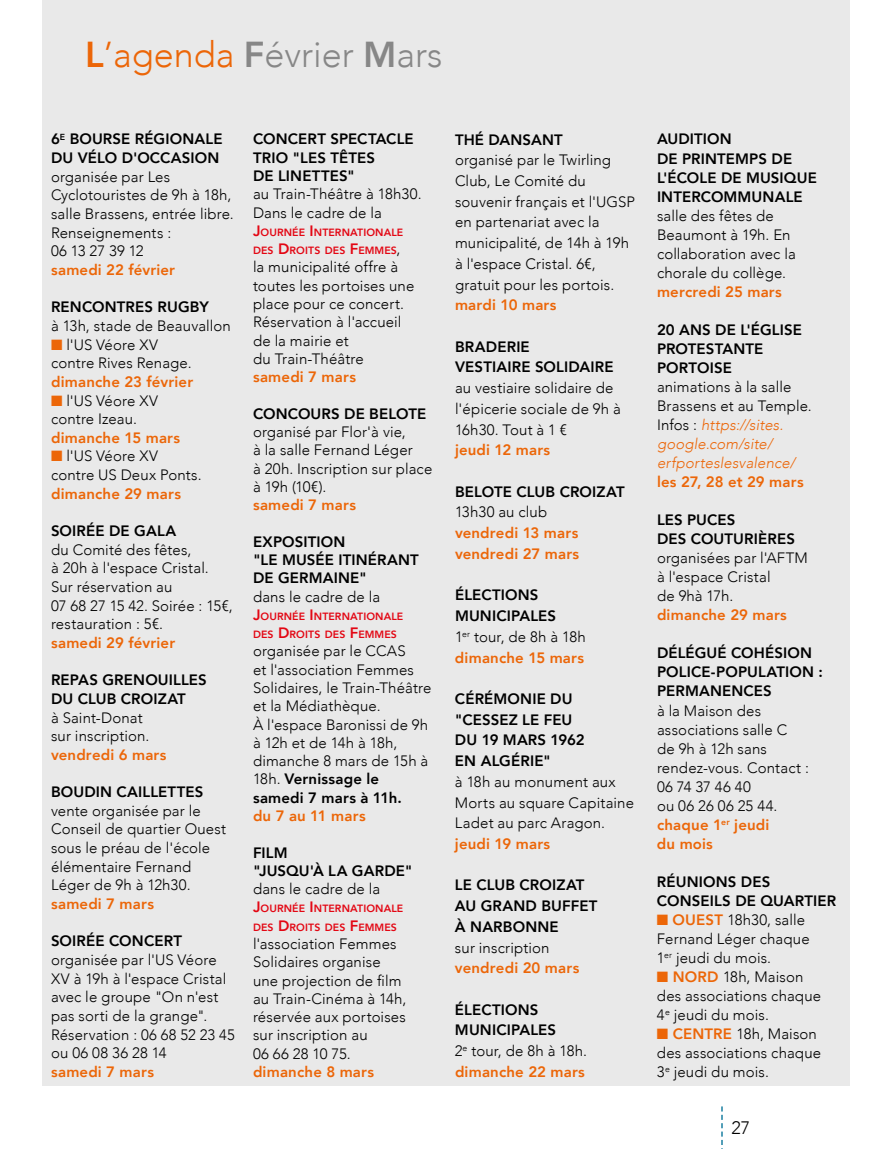
<style>
.page{position:relative;width:893px;height:1149px;background:#fff}
.page>*{position:absolute;margin:0;border:0;box-sizing:border-box;transform-origin:0 0}
.t1{font:300 36px "Avenir";color:#878787}
.t2{font:300 18px "Avenir";color:#000}
.t3{font:300 15px/18.3px "Avenir";letter-spacing:.01em;color:#000}
.t4{font:800 15px/20.7px "Avenir";letter-spacing:.01em;color:#000}
.t5{font:800 15px/20.7px "Avenir";letter-spacing:.015em;color:#ec6608}
.t6{font:italic 300 15px/19px "Avenir";letter-spacing:.01em;color:#ec6608}
.t7{font:800 10.5px/18.3px "Avenir";letter-spacing:.01em;color:#e30613}
.s1{font-weight:800;color:#ec6608}
.s2{color:#ec6608}
.s3{font-weight:800}
.s4{font-size:15px}
.s5{font-weight:300;font-size:15px;color:#000}
.s6{font-weight:300}
.s7{font-style:normal;color:#000}
</style>
<div class="page">
<svg style="left:721px;top:1106px;width:2px;height:39px"></svg>
<div style="left:43px;top:0;width:807px;height:1085px;background:#e9e9e9"></div>
<h1 class="t1" style="left:85px;top:33px;width:359px"><span class="s1">L</span><span class="s2">’agenda</span> <span class="s3">F</span>évrier <span class="s3">M</span>ars</h1>
<p class="t4" style="left:51px;top:130px;width:173px;line-height:18.6px">6<sup>E</sup> BOURSE RÉGIONALE<br>DU VÉLO D'OCCASION</p>
<p class="t3" style="left:51px;top:167px;width:184px">organisée par Les<br>Cyclotouristes de 9h à 18h, salle Brassens, entrée libre.<br>Renseignements :<br>06 13 27 39 12</p>
<p class="t5" style="left:51px;top:259px;width:126px">samedi 22 février</p>
<p class="t4" style="left:51px;top:297px;width:159px">RENCONTRES RUGBY</p>
<p class="t3" style="left:51px;top:316px;width:181px">à 13h, stade de Beauvallon</p>
<p class="t3" style="left:51px;top:335px;width:142px"><span class="s2">■</span> l'US Véore XV contre Rives Renage.</p>
<p class="t5" style="left:51px;top:371px;width:144px">dimanche 23 février</p>
<p class="t3" style="left:51px;top:391px;width:109px"><span class="s2">■</span> l'US Véore XV contre Izeau.</p>
<p class="t5" style="left:51px;top:427px;width:131px">dimanche 15 mars</p>
<p class="t3" style="left:51px;top:447px;width:152px"><span class="s2">■</span> l'US Véore XV contre US Deux Ponts.</p>
<p class="t5" style="left:51px;top:483px;width:131px">dimanche 29 mars</p>
<p class="t4" style="left:51px;top:520px;width:127px">SOIRÉE DE GALA</p>
<p class="t3" style="left:51px;top:540px;width:183px">du Comité des fêtes,<br>à 20h à l'espace Cristal.<br>Sur réservation au<br>07 68 27 15 42. Soirée : 15€, restauration : 5€.</p>
<p class="t5" style="left:51px;top:632px;width:126px">samedi 29 février</p>
<p class="t4" style="left:51px;top:670px;width:157px;line-height:18.6px">REPAS GRENOUILLES<br>DU CLUB CROIZAT</p>
<p class="t3" style="left:51px;top:707px;width:100px">à Saint-Donat sur inscription.</p>
<p class="t5" style="left:51px;top:744px;width:117px">vendredi 6 mars</p>
<p class="t4" style="left:51px;top:781px;width:154px">BOUDIN CAILLETTES</p>
<p class="t3" style="left:51px;top:801px;width:177px">vente organisée par le<br>Conseil de quartier Ouest sous le préau de l'école élémentaire Fernand<br>Léger de 9h à 12h30.</p>
<p class="t5" style="left:51px;top:893px;width:105px">samedi 7 mars</p>
<p class="t4" style="left:51px;top:930px;width:133px">SOIRÉE CONCERT</p>
<p class="t3" style="left:51px;top:950px;width:185px">organisée par l'US Véore<br>XV à 19h à l'espace Cristal avec le groupe "On n'est pas sorti de la grange".<br>Réservation : 06 68 52 23 45 ou 06 08 36 28 14</p>
<p class="t5" style="left:51px;top:1061px;width:105px">samedi 7 mars</p>
<p class="t4" style="left:253px;top:130px;width:162px;line-height:18.3px">CONCERT SPECTACLE<br>TRIO "LES TÊTES<br>DE LINETTES"</p>
<p class="t3" style="left:253px;top:185px;width:170px">au Train-Théâtre à 18h30.<br>Dans le cadre de la</p>
<p class="t7" style="left:253px;top:223px;width:152px"><span class="s4">J</span>OURNÉE <span class="s4">I</span> NTERNATIONALE<br>DES <span class="s4">D</span>ROITS DES <span class="s4">F</span>EMMES<span class="s5">,</span></p>
<p class="t3" style="left:253px;top:258px;width:163px">la municipalité offre à toutes les portoises une place pour ce concert.<br>Réservation à l'accueil de la mairie et<br>du Train-Théâtre</p>
<p class="t5" style="left:253px;top:366px;width:105px">samedi 7 mars</p>
<p class="t4" style="left:253px;top:403px;width:175px">CONCOURS DE BELOTE</p>
<p class="t3" style="left:253px;top:422px;width:181px">organisé par Flor'à vie,<br>à la salle Fernand Léger<br>à 20h. Inscription sur place à 19h (10€).</p>
<p class="t5" style="left:253px;top:494px;width:105px">samedi 7 mars</p>
<p class="t4" style="left:253px;top:532px;width:167px;line-height:18.3px">EXPOSITION<br>"LE MUSÉE ITINÉRANT<br>DE GERMAINE"</p>
<p class="t3" style="left:253px;top:587px;width:129px">dans le cadre de la</p>
<p class="t7" style="left:253px;top:607px;width:152px"><span class="s4">J</span>OURNÉE <span class="s4">I</span> NTERNATIONALE<br>DES <span class="s4">D</span>ROITS DES <span class="s4">F</span>EMMES</p>
<p class="t3" style="left:253px;top:642px;width:180px">organisée par le CCAS<br>et l'association Femmes<br>Solidaires, le Train-Théâtre et la Médiathèque.<br>À l'espace Baronissi de 9h à 12h et de 14h à 18h, dimanche 8 mars de 15h à<br>18h. <span class="s3">Vernissage le samedi 7 mars à 11h.</span></p>
<p class="t5" style="left:253px;top:805px;width:114px">du 7 au 11 mars</p>
<p class="t4" style="left:253px;top:843px;width:161px;line-height:18.3px">FILM<br>"JUSQU'À LA GARDE"</p>
<p class="t3" style="left:253px;top:879px;width:129px">dans le cadre de la</p>
<p class="t7" style="left:253px;top:899px;width:152px"><span class="s4">J</span>OURNÉE <span class="s4">I</span> NTERNATIONALE<br>DES <span class="s4">D</span>ROITS DES <span class="s4">F</span>EMMES</p>
<p class="t3" style="left:253px;top:934px;width:155px">l'association Femmes<br>Solidaires organise une projection de film au Train-Cinéma à 14h, réservée aux portoises sur inscription au<br>06 66 28 10 75.</p>
<p class="t5" style="left:253px;top:1061px;width:123px">dimanche 8 mars</p>
<p class="t4" style="left:455px;top:129px;width:109px">THÉ DANSANT</p>
<p class="t3" style="left:455px;top:150px;width:181px;line-height:20.7px">organisé par le Twirling<br>Club, Le Comité du souvenir français et l'UGSP en partenariat avec la municipalité, de 14h à 19h à l'espace Cristal. 6€, gratuit pour les portois.</p>
<p class="t5" style="left:455px;top:294px;width:103px">mardi 10 mars</p>
<p class="t4" style="left:455px;top:336px;width:160px">BRADERIE<br>VESTIAIRE SOLIDAIRE</p>
<p class="t3" style="left:455px;top:377px;width:167px;line-height:20.7px">au vestiaire solidaire de l'épicerie sociale de 9h à<br>16h30. Tout à 1 €</p>
<p class="t5" style="left:455px;top:439px;width:97px">jeudi 12 mars</p>
<p class="t4" style="left:455px;top:481px;width:171px">BELOTE CLUB CROIZAT</p>
<p class="t3" style="left:455px;top:503px;width:94px">13h30 au club</p>
<p class="t5" style="left:455px;top:522px;width:126px">vendredi 13 mars vendredi 27 mars</p>
<p class="t4" style="left:455px;top:584px;width:132px">ÉLECTIONS<br>MUNICIPALES<br><span class="s6">1</span><sup>er</sup> <span class="s6">tour, de 8h à 18h </span><span class="s2">dimanche 15 mars</span></p>
<p class="t4" style="left:455px;top:688px;width:131px">CÉRÉMONIE DU "CESSEZ LE FEU<br>DU 19 MARS 1962<br>EN ALGÉRIE"</p>
<p class="t3" style="left:455px;top:771px;width:181px;line-height:20.7px">à 18h au monument aux<br>Morts au square Capitaine<br>Ladet au parc Aragon.</p>
<p class="t5" style="left:455px;top:833px;width:97px">jeudi 19 mars</p>
<p class="t4" style="left:455px;top:874px;width:144px">LE CLUB CROIZAT<br>AU GRAND BUFFET<br>À NARBONNE</p>
<p class="t3" style="left:455px;top:938px;width:96px">sur inscription</p>
<p class="t5" style="left:455px;top:957px;width:126px">vendredi 20 mars</p>
<p class="t4" style="left:455px;top:998px;width:134px">ÉLECTIONS<br>MUNICIPALES<br><span class="s6">2</span><sup>e</sup> <span class="s6">tour, de 8h à 18h. </span><span class="s2">dimanche 22 mars</span></p>
<p class="t4" style="left:657px;top:130px;width:161px;line-height:19px">AUDITION<br>DE PRINTEMPS DE<br>L'ÉCOLE DE MUSIQUE<br>INTERCOMMUNALE</p>
<p class="t3" style="left:657px;top:206px;width:140px;line-height:19px">salle des fêtes de<br>Beaumont à 19h. En collaboration avec la chorale du collège.</p>
<p class="t5" style="left:657px;top:281px;width:126px">mercredi 25 mars</p>
<p class="t4" style="left:657px;top:320px;width:146px;line-height:19px">20 ANS DE L'ÉGLISE<br>PROTESTANTE<br>PORTOISE</p>
<p class="t6" style="left:657px;top:377px;width:156px"><span class="s7">animations à la salle<br>Brassens et au Temple.<br>Infos :</span> https://sites. google.com/site/ erfporteslesvalence/</p>
<p class="t5" style="left:657px;top:471px;width:148px">les 27, 28 et 29 mars</p>
<p class="t4" style="left:657px;top:510px;width:140px;line-height:19px">LES PUCES<br>DES COUTURIÈRES</p>
<p class="t3" style="left:657px;top:548px;width:152px;line-height:19px">organisées par l'AFTM à l'espace Cristal<br>de 9hà 17h.</p>
<p class="t5" style="left:657px;top:604px;width:131px">dimanche 29 mars</p>
<p class="t4" style="left:657px;top:643px;width:167px;line-height:19px">DÉLÉGUÉ COHÉSION<br>POLICE-POPULATION :<br>PERMANENCES</p>
<p class="t3" style="left:657px;top:700px;width:154px;line-height:19px">à la Maison des associations salle C<br>de 9h à 12h sans rendez-vous. Contact :<br>06 74 37 46 40<br>ou 06 26 06 25 44. <span class="s1">chaque 1</span><sup>er</sup> <span class="s1">jeudi<br>du mois</span></p>
<p class="t4" style="left:657px;top:871px;width:181px;line-height:19px">RÉUNIONS DES<br>CONSEILS DE QUARTIER</p>
<p class="t3" style="left:657px;top:909px;width:154px;line-height:19px"><span class="s2">■</span> <span class="s1">OUEST</span> 18h30, salle<br>Fernand Léger chaque<br>1<sup>er</sup> jeudi du mois.</p>
<p class="t3" style="left:657px;top:966px;width:166px;line-height:19px"><span class="s2">■</span> <span class="s1">NORD</span> 18h, Maison des associations chaque<br>4<sup>e</sup> jeudi du mois.</p>
<p class="t3" style="left:657px;top:1023px;width:166px;line-height:19px"><span class="s2">■</span> <span class="s1">CENTRE</span> 18h, Maison des associations chaque<br>3<sup>e</sup> jeudi du mois.</p>
<p class="t2" style="left:731px;top:1116px;width:20px">27</p>
</div>
